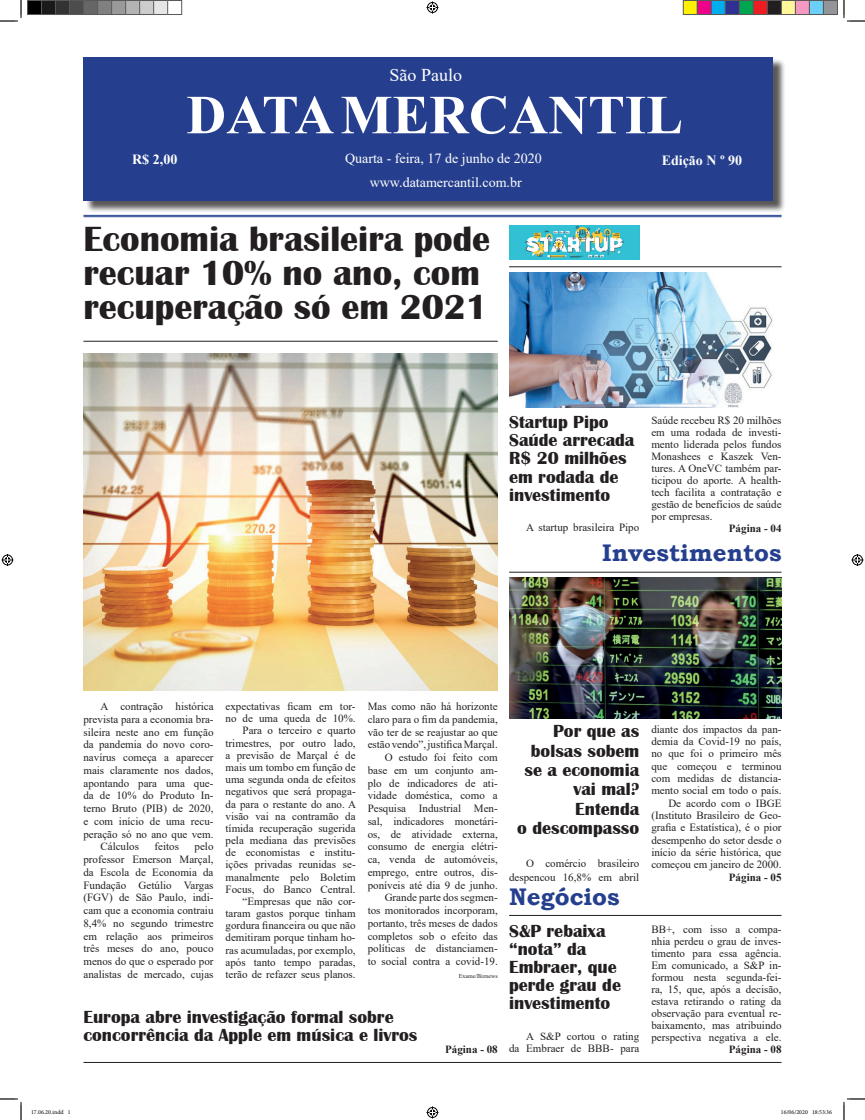
<style>
.page{position:relative;width:865px;height:1120px;background:#fff}
.page>*{position:absolute;margin:0;border:0;box-sizing:border-box;transform-origin:0 0}
.t1{font:700 55px "Times New Roman";color:#fff}
.t2{font:700 36px/34px "Britannic";color:#231f20}
.t3{font:700 24px "Bookman Old Style";color:#253f8e}
.t4{font:700 18px/18px "Britannic";color:#231f20}
.t5{font:18px "Times New Roman";color:#fff}
.t6{font:14px "Times New Roman";color:#fff}
.t7{font:700 14px "Times New Roman";color:#fff}
.t8{font:11px/12.7px "Times New Roman";color:#231f20;text-align:right}
.t9{font:700 11px "Times New Roman";color:#231f20}
.t10{font:6px "Minion Pro";color:#000}
.t11{font:6px "Times New Roman";color:#231f20}
</style>
<div class="page">
<div style="left:85px;top:59px;width:700px;height:154px;background:#231f20;opacity:.75"></div>
<div style="left:83px;top:57px;width:689px;height:144px;background:#253f8e"></div>
<hr style="left:83px;top:215px;width:698px;height:1px;background:#253f8e">
<hr style="left:83px;top:216px;width:698px;height:1px;background:#253f8e">
<hr style="left:83px;top:1061px;width:698px;height:1px;background:#231f20">
<hr style="left:83px;top:341px;width:414px;height:1px;background:#231f20">
<img style="left:83px;top:353px;width:414px;height:337px">
<img style="left:509px;top:226px;width:130px;height:34px">
<hr style="left:509px;top:266px;width:272px;height:1px;background:#231f20">
<img style="left:509px;top:273px;width:264px;height:134px">
<hr style="left:509px;top:571px;width:272px;height:1px;background:#231f20">
<img style="left:509px;top:578px;width:272px;height:140px">
<hr style="left:509px;top:914px;width:272px;height:1px;background:#231f20">
<svg style="left:0;top:0;width:22px;height:22px"></svg>
<svg style="left:0;top:1098px;width:22px;height:21px"></svg>
<svg style="left:843px;top:0;width:21px;height:22px"></svg>
<svg style="left:843px;top:1098px;width:21px;height:21px"></svg>
<svg style="left:426px;top:2px;width:12px;height:12px"></svg>
<svg style="left:426px;top:1106px;width:12px;height:12px"></svg>
<svg style="left:2px;top:554px;width:12px;height:12px"></svg>
<svg style="left:851px;top:554px;width:12px;height:12px"></svg>
<div style="left:28px;top:1px;width:14px;height:14px;background:#000"></div>
<div style="left:27px;top:0;width:15px;height:15px;border:1px solid #595959"></div>
<div style="left:42px;top:1px;width:14px;height:14px;background:#1a1a1a"></div>
<div style="left:41px;top:0;width:15px;height:15px;border:1px solid #595959"></div>
<div style="left:56px;top:1px;width:14px;height:14px;background:#333"></div>
<div style="left:55px;top:0;width:15px;height:15px;border:1px solid #595959"></div>
<div style="left:70px;top:1px;width:14px;height:14px;background:#4d4d4d"></div>
<div style="left:69px;top:0;width:15px;height:15px;border:1px solid #595959"></div>
<div style="left:84px;top:1px;width:14px;height:14px;background:#666"></div>
<div style="left:83px;top:0;width:15px;height:15px;border:1px solid #595959"></div>
<div style="left:98px;top:1px;width:14px;height:14px;background:#808080"></div>
<div style="left:97px;top:0;width:15px;height:15px;border:1px solid #595959"></div>
<div style="left:112px;top:1px;width:14px;height:14px;background:#999"></div>
<div style="left:111px;top:0;width:15px;height:15px;border:1px solid #595959"></div>
<div style="left:126px;top:1px;width:14px;height:14px;background:#b3b3b3"></div>
<div style="left:125px;top:0;width:15px;height:15px;border:1px solid #595959"></div>
<div style="left:140px;top:1px;width:14px;height:14px;background:#ccc"></div>
<div style="left:139px;top:0;width:15px;height:15px;border:1px solid #595959"></div>
<div style="left:154px;top:1px;width:14px;height:14px;background:#e6e6e6"></div>
<div style="left:153px;top:0;width:15px;height:15px;border:1px solid #595959"></div>
<div style="left:167px;top:0;width:15px;height:15px;border:1px solid #595959"></div>
<div style="left:683px;top:1px;width:14px;height:14px;background:#fff101"></div>
<div style="left:682px;top:0;width:15px;height:15px;border:1px solid #595959"></div>
<div style="left:697px;top:1px;width:14px;height:14px;background:#ed028c"></div>
<div style="left:696px;top:0;width:15px;height:15px;border:1px solid #595959"></div>
<div style="left:711px;top:1px;width:14px;height:14px;background:#00aeef"></div>
<div style="left:710px;top:0;width:15px;height:15px;border:1px solid #595959"></div>
<div style="left:725px;top:1px;width:14px;height:14px;background:#2e3092"></div>
<div style="left:724px;top:0;width:15px;height:15px;border:1px solid #595959"></div>
<div style="left:739px;top:1px;width:14px;height:14px;background:#00a54f"></div>
<div style="left:738px;top:0;width:15px;height:15px;border:1px solid #595959"></div>
<div style="left:753px;top:1px;width:14px;height:14px;background:#ee1d23"></div>
<div style="left:752px;top:0;width:15px;height:15px;border:1px solid #595959"></div>
<div style="left:767px;top:1px;width:14px;height:14px;background:#231f20"></div>
<div style="left:766px;top:0;width:15px;height:15px;border:1px solid #595959"></div>
<div style="left:781px;top:1px;width:14px;height:14px;background:#fff79a"></div>
<div style="left:780px;top:0;width:15px;height:15px;border:1px solid #595959"></div>
<div style="left:795px;top:1px;width:14px;height:14px;background:#f499c2"></div>
<div style="left:794px;top:0;width:15px;height:15px;border:1px solid #595959"></div>
<div style="left:809px;top:1px;width:14px;height:14px;background:#6bcff6"></div>
<div style="left:808px;top:0;width:15px;height:15px;border:1px solid #595959"></div>
<div style="left:823px;top:1px;width:14px;height:14px;background:#939598"></div>
<div style="left:822px;top:0;width:15px;height:15px;border:1px solid #595959"></div>
<h3 class="t5" style="left:389px;top:63px;width:74px">São Paulo</h3>
<h1 class="t1" style="left:186px;top:75px;width:497px">DATA MERCANTIL</h1>
<p class="t7" style="left:132px;top:149px;width:47px">R$ 2,00</p>
<p class="t6" style="left:345px;top:148px;width:198px">Quarta - feira, 17 de junho de 2020</p>
<p class="t7" style="left:661px;top:150px;width:82px">Edição N º 90</p>
<p class="t6" style="left:369px;top:172px;width:153px">www.datamercantil.com.br</p>
<h2 class="t2" style="left:83px;top:222px;width:408px">Economia brasileira pode recuar 10% no ano, com recuperação só em 2021</h2>
<h3 class="t4" style="left:509px;top:413px;width:127px">Startup Pipo<br>Saúde arrecada<br>R$ 20 milhões em rodada de investimento</h3>
<p class="t8" style="left:526px;top:520px;width:115px">A startup brasileira Pipo</p>
<p class="t8" style="left:651px;top:414px;width:132px;line-height:12px;text-align:justify">Saúde recebeu R$ 20 milhões em uma rodada de investi&shy;mento liderada pelos fundos Monashees e Kaszek Ven&shy;tures. A OneVC também par&shy;ticipou do aporte. A health&shy;tech facilita a contratação e gestão de benefícios de saúde por empresas.</p>
<p class="t9" style="left:728px;top:520px;width:54px">Página - 04</p>
<h3 class="t3" style="left:602px;top:535px;width:181px">Investimentos</h3>
<p class="t8" style="left:100px;top:699px;width:114px">A contração histórica</p>
<p class="t8" style="left:83px;top:712px;width:131px">prevista para a economia bra-</p>
<p class="t8" style="left:83px;top:725px;width:131px">sileira neste ano em função</p>
<p class="t8" style="left:83px;top:737px;width:131px">da pandemia do novo coro-</p>
<p class="t8" style="left:83px;top:750px;width:131px">navírus começa a aparecer</p>
<p class="t8" style="left:83px;top:763px;width:131px">mais claramente nos dados,</p>
<p class="t8" style="left:83px;top:776px;width:131px">apontando para uma que-</p>
<p class="t8" style="left:83px;top:788px;width:131px">da de 10% do Produto In-</p>
<p class="t8" style="left:83px;top:801px;width:131px">terno Bruto (PIB) de 2020,</p>
<p class="t8" style="left:83px;top:814px;width:131px">e com início de uma recu-</p>
<p class="t8" style="left:83px;top:827px;width:131px">peração só no ano que vem.</p>
<p class="t8" style="left:100px;top:839px;width:40px">Cálculos</p>
<p class="t8" style="left:154px;top:839px;width:26px">feitos</p>
<p class="t8" style="left:83px;top:839px;width:131px;text-align:justify;text-indent:111px">pelo professor Emerson Marçal, da Escola de Economia da Fundação Getúlio Vargas (FGV) de São Paulo, indi&shy;cam que a economia contraiu 8,4% no segundo trimestre em relação aos primeiros três meses do ano, pouco menos do que o esperado por analistas de mercado, cujas</p>
<p class="t8" style="left:225px;top:699px;width:132px;line-height:12.2px">expectativas ficam em tor&shy;no de uma queda de 10%.<br>Para o terceiro e quarto trimestres, por outro lado, a previsão de Marçal é de mais um tombo em função de uma segunda onda de efeitos negativos que será propaga&shy;da para o restante do ano. A visão vai na contramão da tímida recuperação sugerida pela mediana das previsões de economistas e institu&shy;ições privadas reunidas se&shy;manalmente pelo Boletim<br>Focus, do Banco Central. “Empresas que não cor&shy;taram gastos porque tinham gordura financeira ou que não demitiram porque tinham ho&shy;ras acumuladas, por exemplo, após tanto tempo paradas, terão de refazer seus planos.</p>
<p class="t8" style="left:367px;top:699px;width:131px">Mas como não há horizonte claro para o fim da pandemia, vão ter de se reajustar ao que estão vendo”, justifica Marçal.<br>O estudo foi feito com base em um conjunto am&shy;plo de indicadores de ati&shy;vidade doméstica, como a<br>Pesquisa Industrial Men&shy;sal, indicadores monetári&shy;os, de atividade externa, consumo de energia elétri&shy;ca, venda de automóveis, emprego, entre outros, dis&shy;poníveis até dia 9 de junho.<br>Grande parte dos segmen-<br>tos monitorados incorporam, portanto, três meses de dados completos sob o efeito das políticas de distanciamen&shy;to social contra a covid-19.</p>
<p class="t11" style="left:458px;top:971px;width:40px">Exame/Biznews</p>
<h3 class="t4" style="left:83px;top:1008px;width:335px">Europa abre investigação formal sobre concorrência da Apple em música e livros</h3>
<p class="t9" style="left:445px;top:1041px;width:54px">Página - 08</p>
<h3 class="t4" style="left:517px;top:721px;width:123px;line-height:19.4px;text-align:right">Por que as bolsas sobem se a economia vai mal?<br>Entenda<br>o descompasso</h3>
<p class="t8" style="left:509px;top:856px;width:132px;line-height:13.4px">O comércio brasileiro despencou 16,8% em abril</p>
<h3 class="t3" style="left:509px;top:879px;width:112px">Negócios</h3>
<h3 class="t4" style="left:509px;top:922px;width:113px">S&amp;P rebaixa “nota” da<br>Embraer, que perde grau de investimento</h3>
<p class="t8" style="left:509px;top:1029px;width:132px;line-height:12px">A S&amp;P cortou o rating<br>da Embraer de BBB- para</p>
<p class="t8" style="left:651px;top:722px;width:132px;line-height:12.3px">diante dos impactos da pan&shy;demia da Covid-19 no país, no que foi o primeiro mês que começou e terminou com medidas de distancia&shy;mento social em todo o país.<br>De acordo com o IBGE (Instituto Brasileiro de Geo&shy;grafia e Estatística), é o pior desempenho do setor desde o início da série histórica, que começou em janeiro de 2000.</p>
<p class="t9" style="left:728px;top:868px;width:54px">Página - 05</p>
<p class="t8" style="left:651px;top:922px;width:132px;line-height:12px;text-align:justify">BB+, com isso a compa&shy;nhia perdeu o grau de inves&shy;timento para essa agência.<br>Em comunicado, a S&amp;P in&shy;formou nesta segunda-fei&shy;ra, 15, que, após a decisão, estava retirando o rating da observação para eventual re&shy;baixamento, mas atribuindo perspectiva negativa a ele.</p>
<p class="t9" style="left:728px;top:1041px;width:54px">Página - 08</p>
<p class="t10" style="left:31px;top:1107px;width:41px">17.06.20.indd 1</p>
<p class="t10" style="left:780px;top:1107px;width:53px">16/06/2020 18:53:36</p>
</div>
